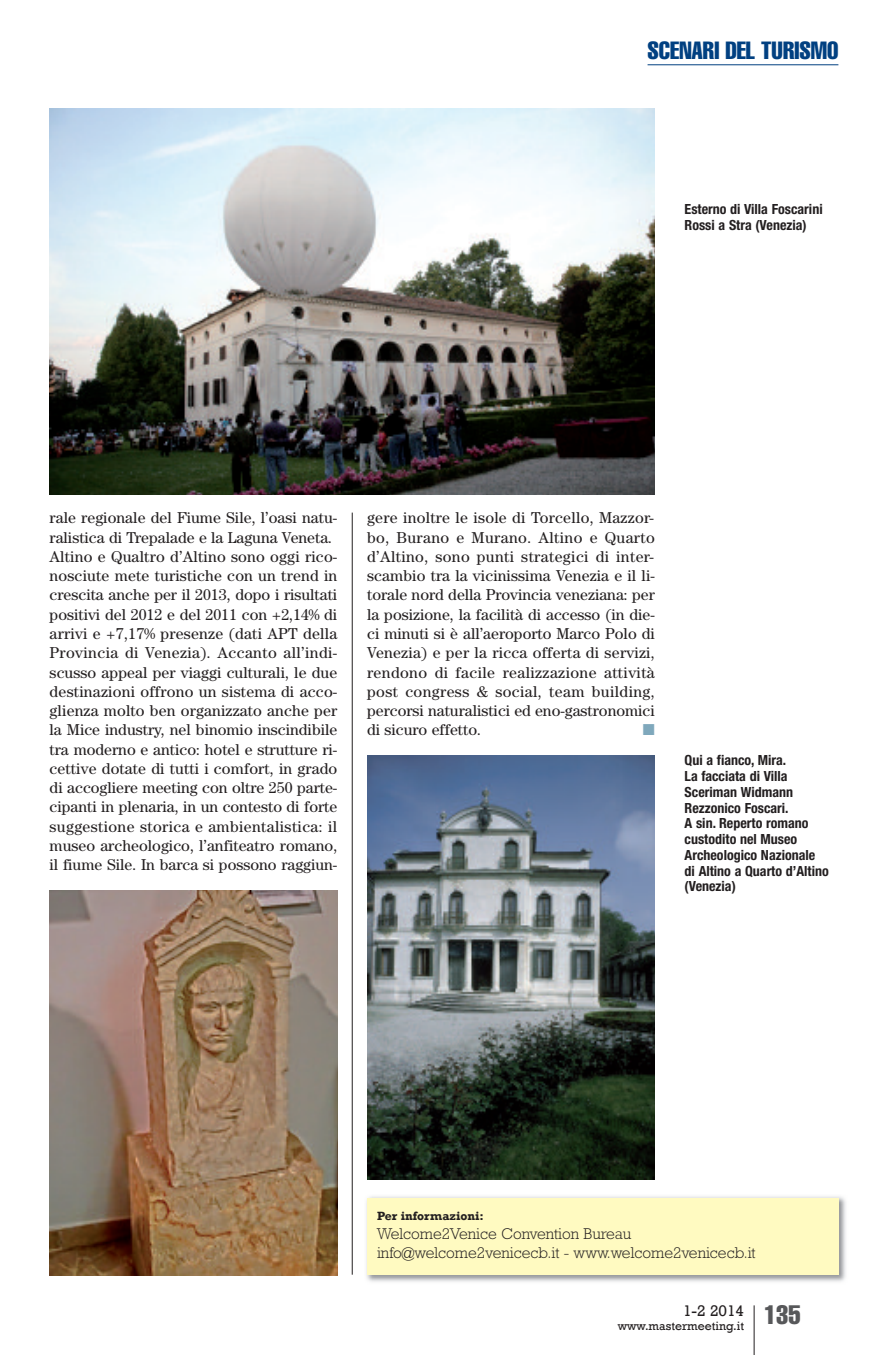
<style>
.page{position:relative;width:893px;height:1355px;background:#fff}
.page>*{position:absolute;margin:0;border:0;box-sizing:border-box;transform-origin:0 0}
.t1{font:extra-condensed 24.5px "Helvetica";color:#014081}
.t2{font:15.75px/19.2px "Century";color:#231f20}
.t3{font:300 15.75px/19.2px "Rockwell";color:#231f20}
.t4{font:15.75px "Rockwell";color:#231f20}
.t5{font:15.75px "Zapf Dingbats";color:#7fa8bc}
.t6{font:700 condensed 14px/15.8px "Helvetica Neue";color:#231f20}
.t7{font:12.25px "Rockwell";color:#231f20}
.t8{font:700 12.25px "Rockwell";color:#231f20}
</style>
<div class="page">
<hr style="left:754px;top:1305px;width:1px;height:49px;background:#231f20">
<hr style="left:648px;top:64px;width:190px;height:1px;background:#014081">
<hr style="left:352px;top:512px;width:1px;height:762px;background:#231f20">
<img style="left:367px;top:755px;width:288px;height:423px">
<img style="left:50px;top:890px;width:287px;height:385px">
<img style="left:366px;top:1196px;width:480px;height:86px">
<div style="left:367px;top:1198px;width:471px;height:76px;background:#fffac1"></div>
<img style="left:50px;top:108px;width:605px;height:387px">
<h1 class="t1" style="left:648px;top:42px;width:192px">SCENARI DEL TURISMO</h1>
<p class="t6" style="left:685px;top:203px;width:140px">Esterno di Villa Foscarini<br>Rossi a Stra (Venezia)</p>
<p class="t2" style="left:50px;top:510px;width:289px">rale regionale del Fiume Sile, l’oasi natu&shy;ralistica di Trepalade e la Laguna Veneta.<br>Altino e Qualtro d’Altino sono oggi rico&shy;nosciute mete turistiche con un trend in crescita anche per il 2013, dopo i risultati positivi del 2012 e del 2011 con +2,14% di arrivi e +7,17% presenze (dati APT della Provincia di Venezia). Accanto all’indi&shy;scusso appeal per viaggi culturali, le due destinazioni offrono un sistema di acco&shy;glienza molto ben organizzato anche per la Mice industry, nel binomio inscindibile tra moderno e antico: hotel e strutture ri&shy;cettive dotate di tutti i comfort, in grado di accogliere meeting con oltre 250 parte&shy;cipanti in plenaria, in un contesto di forte suggestione storica e ambientalistica: il museo archeologico, l’anfiteatro romano, il fiume Sile. In barca si possono raggiun-</p>
<p class="t2" style="left:367px;top:510px;width:289px;text-align:justify">gere inoltre le isole di Torcello, Mazzor&shy;bo, Burano e Murano. Altino e Quarto d’Altino, sono punti strategici di inter&shy;scambio tra la vicinissima Venezia e il li&shy;torale nord della Provincia veneziana: per la posizione, la facilità di accesso (in die&shy;ci minuti si è all’aeroporto Marco Polo di Venezia) e per la ricca offerta di servizi, rendono di facile realizzazione attività post congress &amp; social, team building, percorsi naturalistici ed eno-gastronomici di sicuro effetto.</p>
<p class="t5" style="left:643px;top:720px;width:13px">■</p>
<p class="t6" style="left:685px;top:753px;width:146px">Qui a fianco, Mira.<br>La facciata di Villa<br>Sceriman Widmann<br>Rezzonico Foscari.<br>A sin. Reperto romano custodito nel Museo<br>Archeologico Nazionale di Altino a Quarto d’Altino (Venezia)</p>
<p class="t8" style="left:377px;top:1208px;width:108px">Per informazioni:</p>
<p class="t3" style="left:377px;top:1225px;width:380px">Welcome2Venice Convention Bureau info@welcome2venicecb.it - www.welcome2venicecb.it</p>
<p class="t7" style="left:618px;top:1318px;width:184px">www.mastermeeting.it <sup>135</sup></p>
<p class="t4" style="left:683px;top:1300px;width:63px">1-2 2014</p>
</div>
